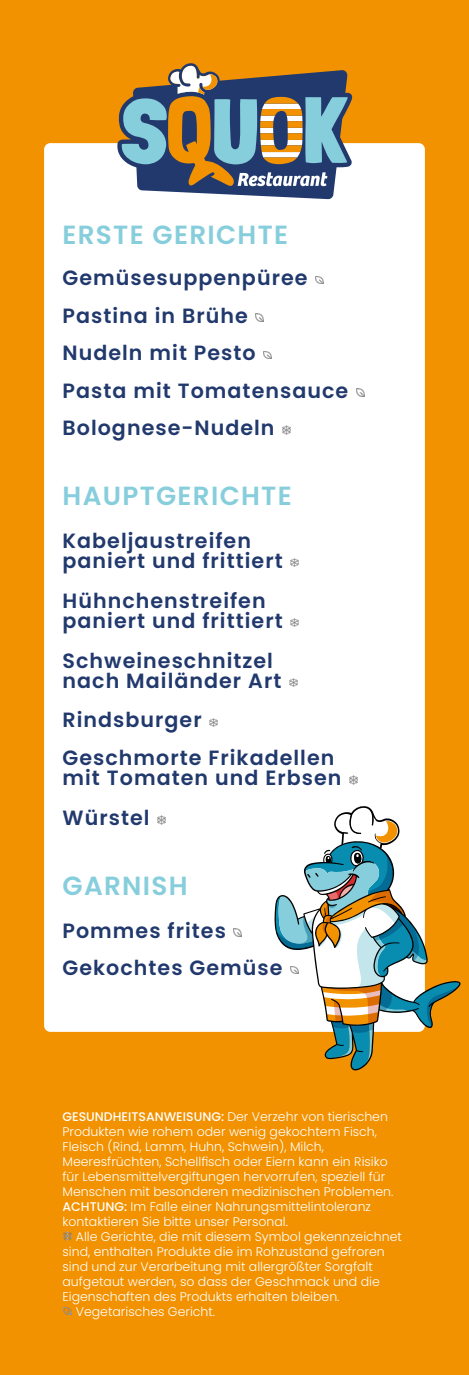
<style>
.page{position:relative;width:469px;height:1375px;background:#f39200}
.page>*{position:absolute;margin:0;border:0;box-sizing:border-box;transform-origin:0 0}
.t1{font:600 26.25px "Poppins";letter-spacing:.05em;color:#87cedc}
.t2{font:600 20.62px/37.5px "Poppins";letter-spacing:.05em;color:#21396d}
.t3{font:300 12.5px/15px "Poppins";color:#fff}
.s1{font-weight:500}
</style>
<div class="page">
<div style="left:44px;top:143px;width:381px;height:889px;background:#fff;border-radius:6px"></div>
<svg style="left:315px;top:276px;width:8px;height:8px"></svg>
<svg style="left:256px;top:314px;width:8px;height:7px"></svg>
<svg style="left:264px;top:351px;width:8px;height:8px"></svg>
<svg style="left:356px;top:389px;width:8px;height:7px"></svg>
<svg style="left:282px;top:426px;width:8px;height:8px"></svg>
<svg style="left:290px;top:558px;width:9px;height:9px"></svg>
<svg style="left:290px;top:618px;width:9px;height:9px"></svg>
<svg style="left:289px;top:678px;width:8px;height:9px"></svg>
<svg style="left:209px;top:718px;width:9px;height:9px"></svg>
<svg style="left:349px;top:776px;width:8px;height:8px"></svg>
<svg style="left:157px;top:816px;width:8px;height:8px"></svg>
<svg style="left:234px;top:929px;width:8px;height:7px"></svg>
<svg style="left:63px;top:1232px;width:9px;height:8px"></svg>
<svg style="left:63px;top:1308px;width:9px;height:7px"></svg>
<svg style="left:140px;top:190px;width:194px;height:9px"></svg>
<svg style="left:117px;top:63px;width:235px;height:127px"></svg>
<svg style="left:121px;top:65px;width:227px;height:121px"></svg>
<svg style="left:275px;top:805px;width:185px;height:265px"></svg>
<h1 class="t1" style="left:62px;top:220px;width:227px">ERSTE GERICHTE</h1>
<h2 class="t2" style="left:62px;top:259px;width:287px">Gemüsesuppenpüree<br>Pastina in Brühe<br>Nudeln mit Pesto<br>Pasta mit Tomatensauce<br>Bolognese-Nudeln</h2>
<h1 class="t1" style="left:62px;top:481px;width:231px">HAUPTGERICHTE</h1>
<h2 class="t2" style="left:62px;top:530px;width:222px;line-height:20px">Kabeljaustreifen paniert und frittiert</h2>
<h2 class="t2" style="left:62px;top:590px;width:222px;line-height:20px">Hühnchenstreifen paniert und frittiert</h2>
<h2 class="t2" style="left:62px;top:650px;width:220px;line-height:20px">Schweineschnitzel nach Mailänder Art</h2>
<h2 class="t2" style="left:62px;top:702px;width:273px">Rindsburger<br>Geschmorte Frikadellen</h2>
<h2 class="t2" style="left:62px;top:758px;width:280px;line-height:40px">mit Tomaten und Erbsen<br>Würstel</h2>
<h1 class="t1" style="left:62px;top:871px;width:127px">GARNISH</h1>
<h2 class="t2" style="left:62px;top:912px;width:221px">Pommes frites<br>Gekochtes Gemüse</h2>
<p class="t3" style="left:63px;top:1109px;width:332px"><span class="s1">GESUNDHEITSANWEISUNG:</span> Der Verzehr von tierischen Produkten wie rohem oder wenig gekochtem Fisch, Fleisch (Rind, Lamm, Huhn, Schwein), Milch, Meeresfrüchten, Schellfisch oder Eiern kann ein Risiko für Lebensmittelvergiftungen hervorrufen, speziell für Menschen mit besonderen medizinischen Problemen.<br><span class="s1">ACHTUNG:</span> Im Falle einer Nahrungsmittelintoleranz kontaktieren Sie bitte unser Personal.</p>
<p class="t3" style="left:76px;top:1229px;width:328px">Alle Gerichte, die mit diesem Symbol gekennzeichnet</p>
<p class="t3" style="left:62px;top:1244px;width:324px">sind, enthalten Produkte die im Rohzustand gefroren</p>
<p class="t3" style="left:62px;top:1259px;width:312px">sind und zur Verarbeitung mit allergrößter Sorgfalt</p>
<p class="t3" style="left:62px;top:1274px;width:319px">aufgetaut werden, so dass der Geschmack und die</p>
<p class="t3" style="left:62px;top:1289px;width:278px">Eigenschaften des Produkts erhalten bleiben.</p>
<p class="t3" style="left:76px;top:1304px;width:141px">Vegetarisches Gericht.</p>
</div>
